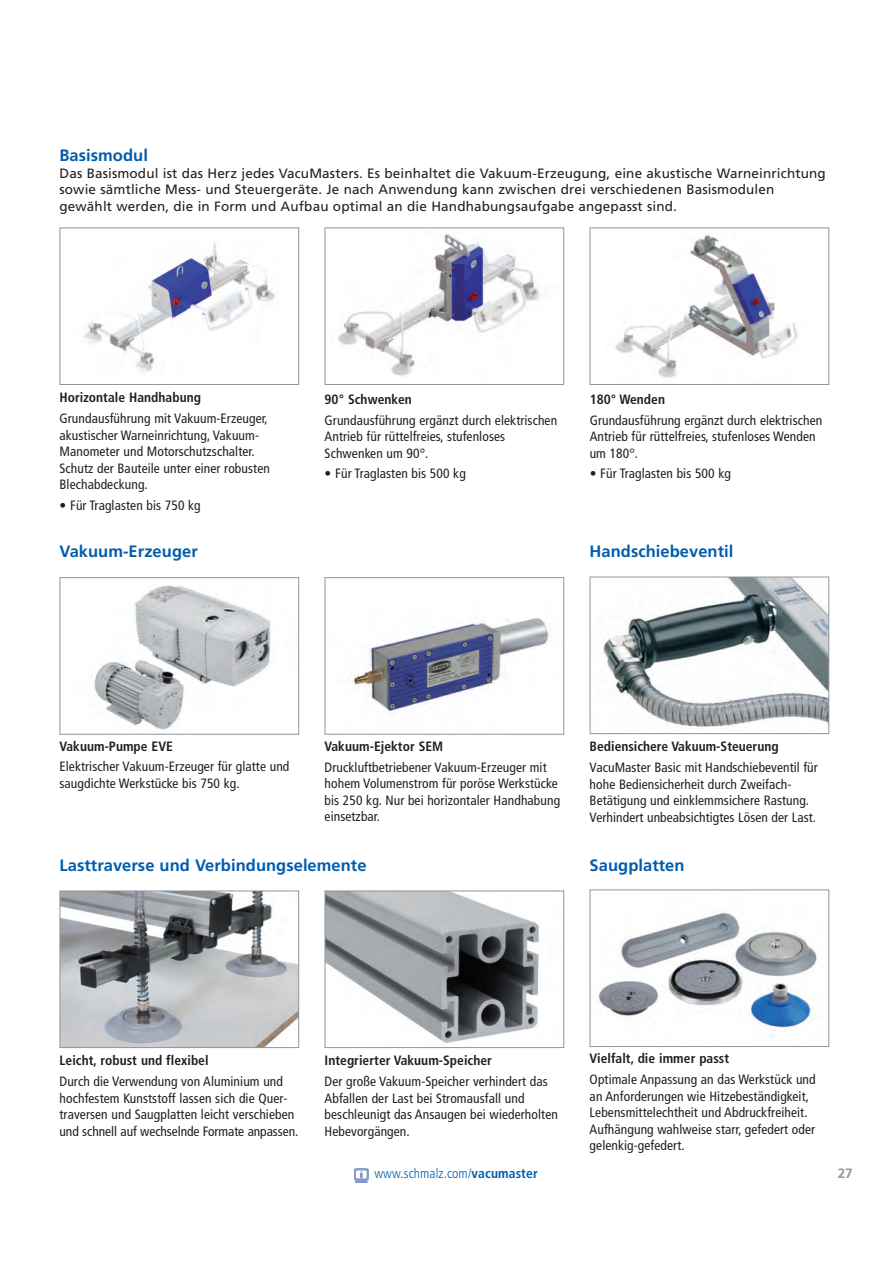
<style>
.page{position:relative;width:893px;height:1263px;background:#fff}
.page>*{position:absolute;margin:0;border:0;box-sizing:border-box;transform-origin:0 0}
.t1{font:700 16.5px "Frutiger LT";letter-spacing:.005em;color:#015dac}
.t2{font:condensed 13.5px/16.5px "Frutiger LT";letter-spacing:.005em;color:#231f20}
.t3{font:13.5px/16.5px "Frutiger LT";letter-spacing:.01em;color:#231f20}
.t4{font:300 condensed 13.5px "Frutiger LT";letter-spacing:.01em;color:#015dac}
.t5{font:700 13.5px "Frutiger LT";color:#939598}
.s1{font-weight:700}
</style>
<div class="page">
<img style="left:83px;top:242px;width:195px;height:132px">
<div style="left:60px;top:227px;width:239px;height:158px;border:1px solid #939598"></div>
<img style="left:338px;top:233px;width:208px;height:144px">
<div style="left:325px;top:227px;width:239px;height:158px;border:1px solid #939598"></div>
<img style="left:615px;top:234px;width:183px;height:144px">
<div style="left:590px;top:227px;width:239px;height:158px;border:1px solid #939598"></div>
<img style="left:598px;top:912px;width:221px;height:125px">
<div style="left:590px;top:889px;width:239px;height:158px;border:1px solid #939598"></div>
<img style="left:348px;top:617px;width:203px;height:97px">
<div style="left:325px;top:577px;width:239px;height:158px;border:1px solid #939598"></div>
<img style="left:94px;top:585px;width:177px;height:145px">
<div style="left:60px;top:577px;width:239px;height:158px;border:1px solid #939598"></div>
<img style="left:327px;top:892px;width:212px;height:152px">
<div style="left:325px;top:890px;width:239px;height:158px;border:1px solid #939598"></div>
<img style="left:62px;top:892px;width:235px;height:154px">
<div style="left:60px;top:890px;width:239px;height:158px;border:1px solid #939598"></div>
<img style="left:603px;top:579px;width:224px;height:148px">
<div style="left:590px;top:577px;width:239px;height:157px;border:1px solid #939598"></div>
<svg style="left:354px;top:1168px;width:14px;height:15px"></svg>
<p class="t1" style="left:60px;top:149px;width:90px">Basismodul</p>
<p class="t3" style="left:60px;top:166px;width:768px">Das Basismodul ist das Herz jedes VacuMasters. Es beinhaltet die Vakuum-Erzeugung, eine akustische Warneinrichtung sowie sämtliche Mess- und Steuergeräte. Je nach Anwendung kann zwischen drei verschiedenen Basismodulen gewählt werden, die in Form und Aufbau optimal an die Handhabungsaufgabe angepasst sind.</p>
<p class="t2" style="left:60px;top:388px;width:210px;line-height:20.7px"><span class="s1">Horizontale Handhabung<br></span>Grundausführung mit Vakuum-Erzeuger,</p>
<p class="t2" style="left:60px;top:428px;width:212px">akustischer Warneinrichtung, Vakuum-Manometer und Motorschutzschalter.<br>Schutz der Bauteile unter einer robusten Blechabdeckung.</p>
<p class="t2" style="left:60px;top:498px;width:143px">• Für Traglasten bis 750 kg</p>
<p class="t2" style="left:325px;top:390px;width:234px;line-height:20.7px"><span class="s1">90° Schwenken<br></span>Grundausführung ergänzt durch elektrischen</p>
<p class="t2" style="left:325px;top:429px;width:182px">Antrieb für rüttelfreies, stufenloses<br>Schwenken um 90°.</p>
<p class="t2" style="left:325px;top:466px;width:143px">• Für Traglasten bis 500 kg</p>
<p class="t2" style="left:590px;top:390px;width:234px;line-height:20.7px"><span class="s1">180° Wenden<br></span>Grundausführung ergänzt durch elektrischen</p>
<p class="t2" style="left:590px;top:429px;width:227px">Antrieb für rüttelfreies, stufenloses Wenden um 180°.</p>
<p class="t2" style="left:590px;top:466px;width:143px">• Für Traglasten bis 500 kg</p>
<p class="t1" style="left:60px;top:545px;width:140px">Vakuum-Erzeuger</p>
<p class="t1" style="left:590px;top:545px;width:145px">Handschiebeventil</p>
<p class="t2" style="left:60px;top:737px;width:231px;line-height:20.7px"><span class="s1">Vakuum-Pumpe EVE<br></span>Elektrischer Vakuum-Erzeuger für glatte und</p>
<p class="t2" style="left:60px;top:776px;width:182px">saugdichte Werkstücke bis 750 kg.</p>
<p class="t2" style="left:325px;top:737px;width:224px;line-height:20.7px"><span class="s1">Vakuum-Ejektor SEM<br></span>Druckluftbetriebener Vakuum-Erzeuger mit</p>
<p class="t2" style="left:325px;top:776px;width:237px">hohem Volumenstrom für poröse Werkstücke bis 250 kg. Nur bei horizontaler Handhabung einsetzbar.</p>
<p class="t1" style="left:60px;top:858px;width:309px">Lasttraverse und Verbindungselemente</p>
<p class="t2" style="left:590px;top:737px;width:230px;line-height:20.7px"><span class="s1">Bediensichere Vakuum-Steuerung<br></span>VacuMaster Basic mit Handschiebeventil für</p>
<p class="t2" style="left:590px;top:777px;width:228px">hohe Bediensicherheit durch Zweifach-<br>Betätigung und einklemmsichere Rastung.<br>Verhindert unbeabsichtigtes Lösen der Last.</p>
<p class="t1" style="left:590px;top:858px;width:96px">Saugplatten</p>
<p class="t2" style="left:60px;top:1051px;width:225px;line-height:20.7px"><span class="s1">Leicht, robust und flexibel<br></span>Durch die Verwendung von Aluminium und</p>
<p class="t2" style="left:60px;top:1091px;width:240px">hochfestem Kunststoff lassen sich die Quer&shy;traversen und Saugplatten leicht verschieben und schnell auf wechselnde Formate anpassen.</p>
<p class="t2" style="left:325px;top:1051px;width:225px;line-height:20.7px"><span class="s1">Integrierter Vakuum-Speicher<br></span>Der große Vakuum-Speicher verhindert das</p>
<p class="t2" style="left:325px;top:1091px;width:235px">Abfallen der Last bei Stromausfall und beschleunigt das Ansaugen bei wiederholten<br>Hebevorgängen.</p>
<p class="t4" style="left:374px;top:1168px;width:165px">www.schmalz.com/<span class="s1">vacumaster</span></p>
<p class="t2" style="left:590px;top:1049px;width:228px;line-height:20.7px"><span class="s1">Vielfalt, die immer passt<br></span>Optimale Anpassung an das Werkstück und</p>
<p class="t2" style="left:590px;top:1089px;width:227px">an Anforderungen wie Hitzebeständigkeit, Lebensmittelechtheit und Abdruckfreiheit.<br>Aufhängung wahlweise starr, gefedert oder gelenkig-gefedert.</p>
<p class="t5" style="left:838px;top:1168px;width:17px">27</p>
</div>
